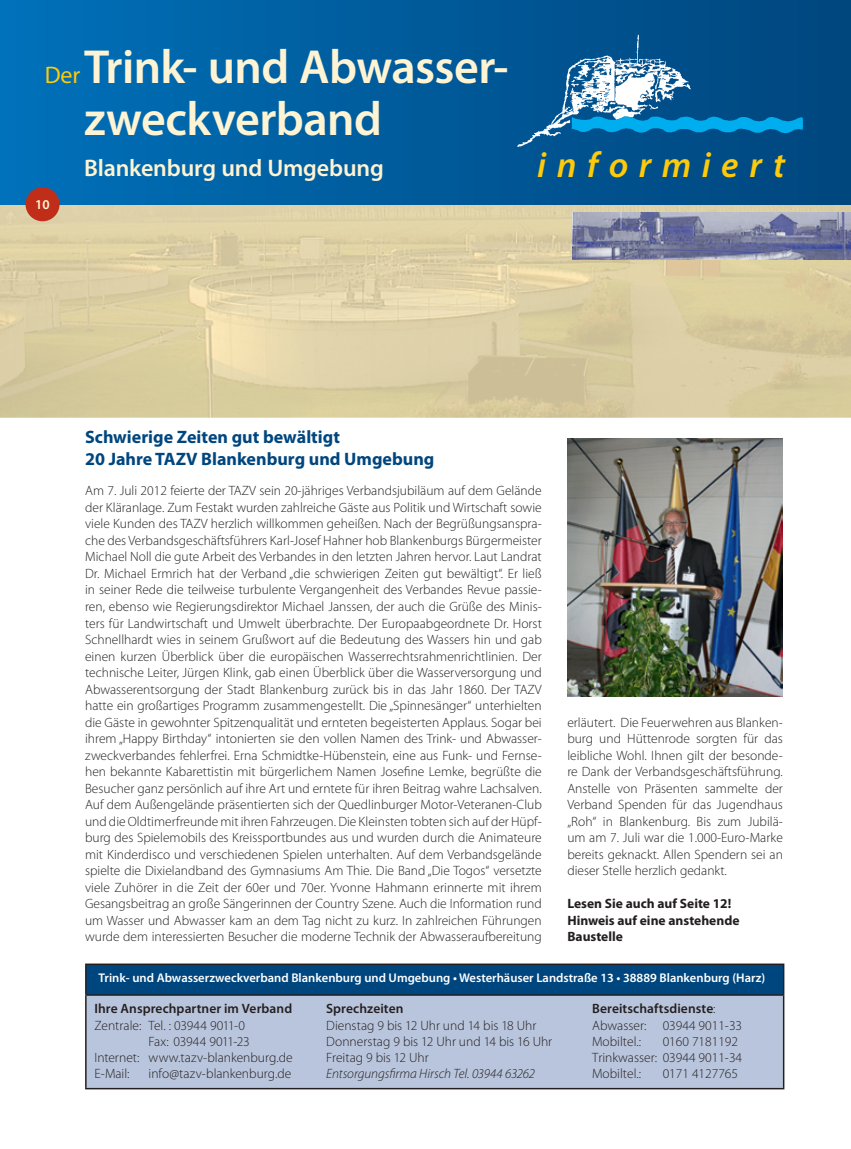
<style>
.page{position:relative;width:851px;height:1149px;background:#fff}
.page>*{position:absolute;margin:0;border:0;box-sizing:border-box;transform-origin:0 0}
.t1{font:600 48px/52.5px "Myriad Pro";letter-spacing:-.015em;color:#fef3d2}
.t2{font:italic 600 36px "Myriad Pro";letter-spacing:.29em;color:#feca0a}
.t3{font:600 24px "Myriad Pro";letter-spacing:-.005em;color:#fef3d2}
.t4{font:24px "Myriad Pro";color:#feca0a}
.t5{font:700 18px/21.6px "Myriad Pro";color:#00467e}
.t6{font:300 13.5px/16.5px "Myriad Pro";color:#231f20}
.t7{font:700 13.5px/16.5px "Myriad Pro";color:#231f20}
.t8{font:600 13.5px "Myriad Pro";letter-spacing:.005em;color:#231f20}
.t9{font:italic 300 13.5px "Myriad Pro";letter-spacing:-.005em;color:#231f20}
.t10{font:600 13.5px "Myriad Pro";color:#fffbd6}
.t11{font:600 12.6px "Myriad Pro";color:#fff}
.s1{font-weight:600}
</style>
<div class="page">
<img style="left:0;top:204px;width:850px;height:213px">
<div style="left:0;top:0;width:850px;height:204px;background:linear-gradient(to right,#0070b9,#00457d)"></div>
<img style="left:572px;top:213px;width:278px;height:46px">
<div style="left:86px;top:963px;width:697px;height:31px;background:#00467e"></div>
<div style="left:86px;top:994px;width:697px;height:94px;background:#b9c5dc"></div>
<hr style="left:85px;top:963px;width:699px;height:1px;background:#231f20">
<hr style="left:85px;top:964px;width:2px;height:29px;background:#231f20">
<hr style="left:782px;top:964px;width:2px;height:29px;background:#231f20">
<hr style="left:85px;top:993px;width:699px;height:2px;background:#231f20">
<hr style="left:85px;top:995px;width:2px;height:92px;background:#231f20">
<hr style="left:782px;top:995px;width:2px;height:92px;background:#231f20">
<hr style="left:85px;top:1087px;width:699px;height:1px;background:#231f20">
<img style="left:514px;top:34px;width:290px;height:126px">
<img style="left:562px;top:83px;width:242px;height:97px">
<div style="left:26px;top:187px;width:34px;height:34px;background:#c02d19;border-radius:50%"></div>
<img style="left:567px;top:438px;width:215px;height:258px">
<h1 class="t1" style="left:84px;top:39px;width:426px">Trink- und Abwasser&shy;zweckverband</h1>
<h3 class="t3" style="left:84px;top:152px;width:301px">Blankenburg und Umgebung</h3>
<h3 class="t4" style="left:45px;top:60px;width:37px">Der</h3>
<p class="t10" style="left:35px;top:196px;width:16px">10</p>
<h2 class="t2" style="left:537px;top:142px;width:249px">informiert</h2>
<h3 class="t5" style="left:85px;top:425px;width:351px">Schwierige Zeiten gut bewältigt<br>20 Jahre TAZV Blankenburg und Umgebung</h3>
<p class="t6" style="left:85px;top:482px;width:458px;text-align:justify">Am 7. Juli 2012 feierte der TAZV sein 20-jähriges Verbandsjubiläum auf dem Gelände der Kläranlage. Zum Festakt wurden zahlreiche Gäste aus Politik und Wirtschaft sowie viele Kunden des TAZV herzlich willkommen geheißen. Nach der Begrüßungsanspra&shy;che des Verbandsgeschäftsführers Karl-Josef Hahner hob Blankenburgs Bürgermeister Michael Noll die gute Arbeit des Verbandes in den letzten Jahren hervor. Laut Landrat Dr. Michael Ermrich hat der Verband „die schwierigen Zeiten gut bewältigt“. Er ließ in seiner Rede die teilweise turbulente Vergangenheit des Verbandes Revue passie&shy;ren, ebenso wie Regierungsdirektor Michael Janssen, der auch die Grüße des Minis&shy;ters für Landwirtschaft und Umwelt überbrachte. Der Europaabgeordnete Dr. Horst Schnellhardt wies in seinem Grußwort auf die Bedeutung des Wassers hin und gab einen kurzen Überblick über die europäischen Wasserrechtsrahmenrichtlinien. Der technische Leiter, Jürgen Klink, gab einen Überblick über die Wasserversorgung und Abwasserentsorgung der Stadt Blankenburg zurück bis in das Jahr 1860. Der TAZV hatte ein großartiges Programm zusammengestellt. Die „Spinnesänger“ unterhielten die Gäste in gewohnter Spitzenqualität und ernteten begeisterten Applaus. Sogar bei ihrem „Happy Birthday“ intonierten sie den vollen Namen des Trink- und Abwasser&shy;zweckverbandes fehlerfrei. Erna Schmidtke-Hübenstein, eine aus Funk- und Fernse&shy;hen bekannte Kabarettistin mit bürgerlichem Namen Josefine Lemke, begrüßte die Besucher ganz persönlich auf ihre Art und erntete für ihren Beitrag wahre Lachsalven.<br>Auf dem Außengelände präsentierten sich der Quedlinburger Motor-Veteranen-Club und die Oldtimerfreunde mit ihren Fahrzeugen. Die Kleinsten tobten sich auf der Hüpf&shy;burg des Spielemobils des Kreissportbundes aus und wurden durch die Animateure mit Kinderdisco und verschiedenen Spielen unterhalten. Auf dem Verbandsgelände spielte die Dixielandband des Gymnasiums Am Thie. Die Band „Die Togos“ versetzte viele Zuhörer in die Zeit der 60er und 70er. Yvonne Hahmann erinnerte mit ihrem Gesangsbeitrag an große Sängerinnen der Country Szene. Auch die Information rund um Wasser und Abwasser kam an dem Tag nicht zu kurz. In zahlreichen Führungen wurde dem interessierten Besucher die moderne Technik der Abwasseraufbereitung</p>
<p class="t6" style="left:567px;top:713px;width:217px;text-align:justify">erläutert. Die Feuerwehren aus Blanken&shy;burg und Hüttenrode sorgten für das leibliche Wohl. Ihnen gilt der besonde&shy;re Dank der Verbandsgeschäftsführung.<br>Anstelle von Präsenten sammelte der Verband Spenden für das Jugendhaus „Roh“ in Blankenburg. Bis zum Jubilä&shy;um am 7. Juli war die 1.000-Euro-Marke bereits geknackt. Allen Spendern sei an dieser Stelle herzlich gedankt.</p>
<p class="t7" style="left:567px;top:894px;width:174px">Lesen Sie auch auf Seite 12!<br>Hinweis auf eine anstehende<br>Baustelle</p>
<p class="t11" style="left:99px;top:969px;width:668px">Trink- und Abwasserzweckverband Blankenburg und Umgebung • Westerhäuser Landstraße 13 • 38889 Blankenburg (Harz)</p>
<p class="t8" style="left:326px;top:999px;width:79px">Sprechzeiten</p>
<p class="t6" style="left:326px;top:1016px;width:227px">Dienstag 9 bis 12 Uhr und 14 bis 18 Uhr<br>Donnerstag 9 bis 12 Uhr und 14 bis 16 Uhr<br>Freitag 9 bis 12 Uhr</p>
<p class="t9" style="left:326px;top:1065px;width:210px">Entsorgungsfirma Hirsch Tel. 03944 63262</p>
<p class="t6" style="left:592px;top:1000px;width:151px"><span class="s1">Bereitschaftsdienste</span>:<br>Abwasser: 03944 9011-33<br>Mobiltel.:</p>
<p class="t8" style="left:94px;top:999px;width:199px">Ihre Ansprechpartner im Verband</p>
<p class="t6" style="left:94px;top:1016px;width:152px">Zentrale: Tel. : 03944 9011-0</p>
<p class="t6" style="left:148px;top:1032px;width:103px">Fax: 03944 9011-23</p>
<p class="t6" style="left:94px;top:1048px;width:200px">Internet: www.tazv-blankenburg.de</p>
<p class="t6" style="left:94px;top:1064px;width:36px">E-Mail:</p>
<p class="t6" style="left:148px;top:1064px;width:144px">info@tazv-blankenburg.de</p>
<p class="t6" style="left:592px;top:1032px;width:151px;text-indent:70px">0160 7181192<br>Trinkwasser: 03944 9011-34<br>Mobiltel.:</p>
<p class="t6" style="left:662px;top:1064px;width:77px">0171 4127765</p>
</div>
